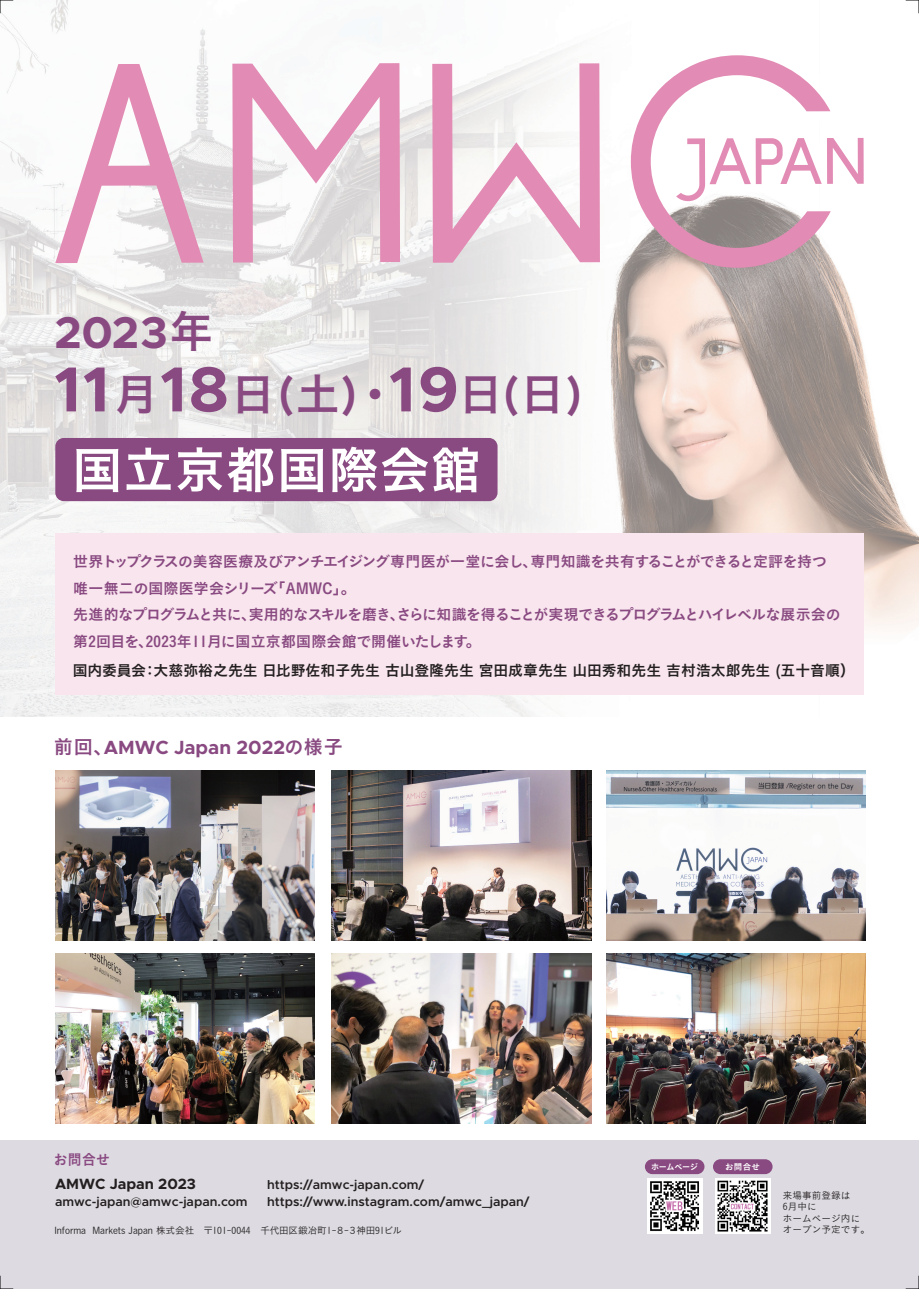
<style>
.page{position:relative;width:919px;height:1289px;background:#fff}
.page>*{position:absolute;margin:0;border:0;box-sizing:border-box;transform-origin:0 0}
.t1{font:50.55px "Koburina Go Std N W6";letter-spacing:.015em;color:#fff}
.t2{font:44.7px "Koburina Go Std N W6";color:#894981}
.t3{font:700 44.7px "Metropolis";color:#894981}
.t4{font:700 19.2px "Metropolis";color:#894981}
.t5{font:14.85px/26.5px "Koburina Go Std N W6";letter-spacing:-.025em;color:#894981}
.t6{font:14.85px "Koburina Go Std N W6";color:#231f20}
.t7{font:700 14.85px "Metropolis";color:#231f20}
.t8{font:14.7px "Koburina Go Std N W6";color:#894981;scale:.94 1}
.t9{font:600 12.75px/17px "Metropolis";color:#231f20}
.t10{font:9.6px/11.6px "Koburina Go Std N W3";color:#231f20}
.t11{font:8.55px "Koburina Go Std N W6";letter-spacing:-.04em;color:#fff;scale:.95 1}
.t12{font:8.55px "Koburina Go Std N W6";letter-spacing:-.04em;color:#fff}
.s1{font-family:"Koburina Go Std N W6";font-weight:400}
.s2{font-family:"Metropolis";font-weight:700;font-size:63.75px}
</style>
<div class="page">
<img style="left:0;top:0;width:207px;height:256px">
<img style="left:0;top:256px;width:286px;height:256px">
<img style="left:0;top:512px;width:307px;height:204px">
<img style="left:307px;top:694px;width:512px;height:22px">
<img style="left:286px;top:211px;width:632px;height:471px">
<div style="left:0;top:1140px;width:918px;height:148px;background:#dddae1"></div>
<img style="left:647px;top:1178px;width:55px;height:55px">
<div style="left:645px;top:1159px;width:59px;height:15px;background:#894981;border-radius:7px"></div>
<div style="left:713px;top:1159px;width:59px;height:15px;background:#894981;border-radius:7px"></div>
<img style="left:715px;top:1178px;width:55px;height:55px">
<svg style="left:55px;top:55px;width:775px;height:213px"></svg>
<svg style="left:432px;top:63px;width:168px;height:200px"></svg>
<svg style="left:676px;top:138px;width:187px;height:63px"></svg>
<div style="left:55px;top:533px;width:808px;height:161px;background:#f8e5ed"></div>
<div style="left:55px;top:438px;width:442px;height:63px;background:#894981;border-radius:9px"></div>
<img style="left:55px;top:953px;width:260px;height:170px">
<img style="left:55px;top:770px;width:260px;height:170px">
<img style="left:331px;top:953px;width:260px;height:170px">
<img style="left:331px;top:770px;width:260px;height:170px">
<img style="left:606px;top:953px;width:259px;height:170px">
<img style="left:606px;top:770px;width:259px;height:170px">
<svg style="left:0;top:1275px;width:13px;height:14px"></svg>
<svg style="left:0;top:0;width:13px;height:13px"></svg>
<svg style="left:905px;top:0;width:14px;height:13px"></svg>
<svg style="left:905px;top:1275px;width:14px;height:14px"></svg>
<h2 class="t3" style="left:54px;top:304px;width:161px">2023<span class="s1">年</span></h2>
<h2 class="t2" style="left:54px;top:360px;width:536px"><span class="s2">11</span>月<span class="s2">18</span>日(土)・<span class="s2">19</span>日(日)</h2>
<h1 class="t1" style="left:72px;top:431px;width:410px">国立京都国際会館</h1>
<p class="t5" style="left:73px;top:548px;width:768px">世界トップクラスの美容医療及びアンチエイジング専門医が一堂に会し、専門知識を共有することができると定評を持つ唯一無二の国際医学会シリーズ「AMWC」。<br>先進的なプログラムと共に、実用的なスキルを磨き、さらに知識を得ることが実現できるプログラムとハイレベルな展示会の第2回目を、2023年11月に国立京都国際会館で開催いたします。</p>
<p class="t6" style="left:73px;top:658px;width:783px">国内委員会：大慈弥裕之先生 日比野佐和子先生 古山登隆先生 宮田成章先生 山田秀和先生 吉村浩太郎先生 (五十音順）</p>
<p class="t4" style="left:54px;top:735px;width:290px"><span class="s1">前回、</span>AMWC Japan 2022<span class="s1">の様子</span></p>
<p class="t8" style="left:54px;top:1147px;width:61px">お問合せ</p>
<p class="t7" style="left:55px;top:1174px;width:142px">AMWC Japan 2023</p>
<p class="t9" style="left:55px;top:1192px;width:194px">amwc-japan@amwc-japan.com</p>
<p class="t10" style="left:54px;top:1224px;width:349px">Informa Markets Japan 株式会社　〒101-0044　千代田区鍛冶町1-８-３神田91ビル</p>
<p class="t9" style="left:267px;top:1175px;width:264px">https://amwc-japan.com/ https://www.instagram.com/amwc_japan/</p>
<p class="t11" style="left:651px;top:1160px;width:51px">ホームページ</p>
<p class="t12" style="left:725px;top:1160px;width:37px">お問合せ</p>
<p class="t10" style="left:782px;top:1189px;width:89px">来場事前登録は<br>6月中に<br>ホームページ内にオープン予定です。</p>
</div>
